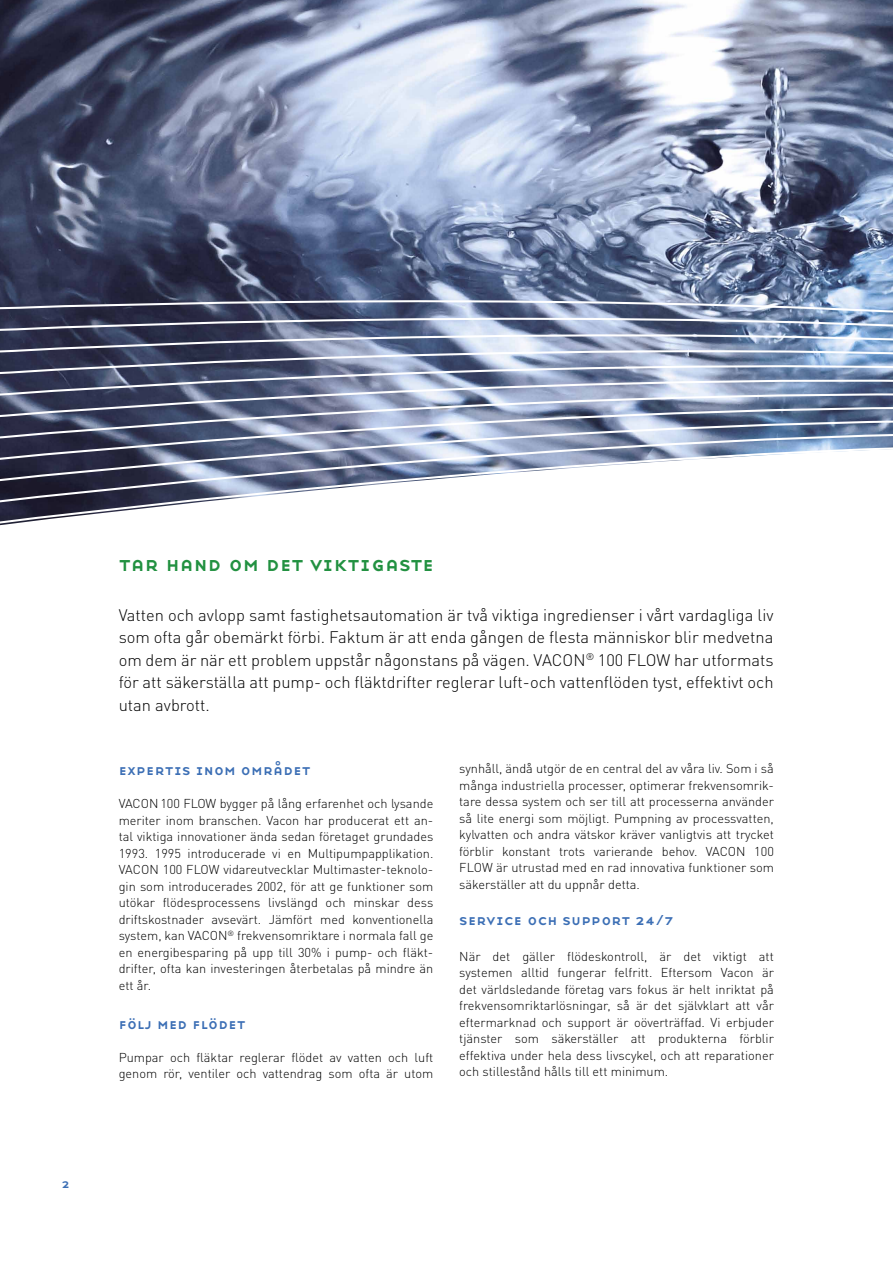
<style>
.page{position:relative;width:893px;height:1263px;background:#fff}
.page>*{position:absolute;margin:0;border:0;box-sizing:border-box;transform-origin:0 0}
.t1{font:21px "Base Nine SC";color:#229141}
.t2{font:300 16.5px/22.5px "DIN Pro";color:#000;text-align:justify}
.t3{font:15px "Base Nine SC";letter-spacing:.01em;color:#3c6fb5}
.t4{font:300 12.75px/16.5px "DIN Pro";color:#000;text-align:justify}
.t5{font:12.75px "Base Nine SC";color:#3c6fb5}
</style>
<div class="page">
<svg style="left:0;top:0;width:893px;height:526px;background:#8790a8"></svg>
<p class="t5" style="left:62px;top:1174px;width:10px">2</p>
<h1 class="t1" style="left:119px;top:549px;width:317px">tar hand om det viktigaste</h1>
<p class="t2" style="left:119px;top:602px;width:656px">Vatten och avlopp samt fastighetsautomation är två viktiga ingredienser i vårt vardagliga liv som ofta går obemärkt förbi. Faktum är att enda gången de flesta människor blir medvetna om dem är när ett problem uppstår någonstans på vägen. VACON<sup>®</sup> 100 Flow har utformats för att säkerställa att pump- och fläktdrifter reglerar luft-och vattenflöden tyst, effektivt och utan avbrott.</p>
<p class="t3" style="left:119px;top:759px;width:193px">expertis inom området</p>
<p class="t4" style="left:119px;top:794px;width:316px">VACON 100 FLOW bygger på lång erfarenhet och lysande meriter inom branschen. Vacon har producerat ett an&shy;tal viktiga innovationer ända sedan företaget grundades 1993. 1995 introducerade vi en Multipumpapplikation.<br>VACON 100 Flow vidareutvecklar Multimaster-teknolo&shy;gin som introducerades 2002, för att ge funktioner som utökar flödesprocessens livslängd och minskar dess driftskostnader avsevärt. Jämfört med konventionella system, kan VACON<sup>®</sup> frekvensomriktare i normala fall ge en energibesparing på upp till 30% i pump- och fläkt&shy;drifter, ofta kan investeringen återbetalas på mindre än ett år.</p>
<p class="t3" style="left:119px;top:1013px;width:128px">följ med flödet</p>
<p class="t4" style="left:119px;top:1047px;width:316px">Pumpar och fläktar reglerar flödet av vatten och luft genom rör, ventiler och vattendrag som ofta är utom</p>
<p class="t4" style="left:459px;top:759px;width:316px">synhåll, ändå utgör de en central del av våra liv. Som i så många industriella processer, optimerar frekvensomrik&shy;tare dessa system och ser till att processerna använder så lite energi som möjligt. Pumpning av processvatten, kylvatten och andra vätskor kräver vanligtvis att trycket förblir konstant trots varierande behov. VACON 100<br>Flow är utrustad med en rad innovativa funktioner som säkerställer att du uppnår detta.</p>
<p class="t3" style="left:459px;top:909px;width:216px">service och support 24/7</p>
<p class="t4" style="left:459px;top:947px;width:316px">När det gäller flödeskontroll, är det viktigt att systemen alltid fungerar felfritt. Eftersom Vacon är det världsledande företag vars fokus är helt inriktat på frekvensomriktarlösningar, så är det självklart att vår eftermarknad och support är oöverträffad. Vi erbjuder tjänster som säkerställer att produkterna förblir effektiva under hela dess livscykel, och att reparationer och stillestånd hålls till ett minimum.</p>
</div>
